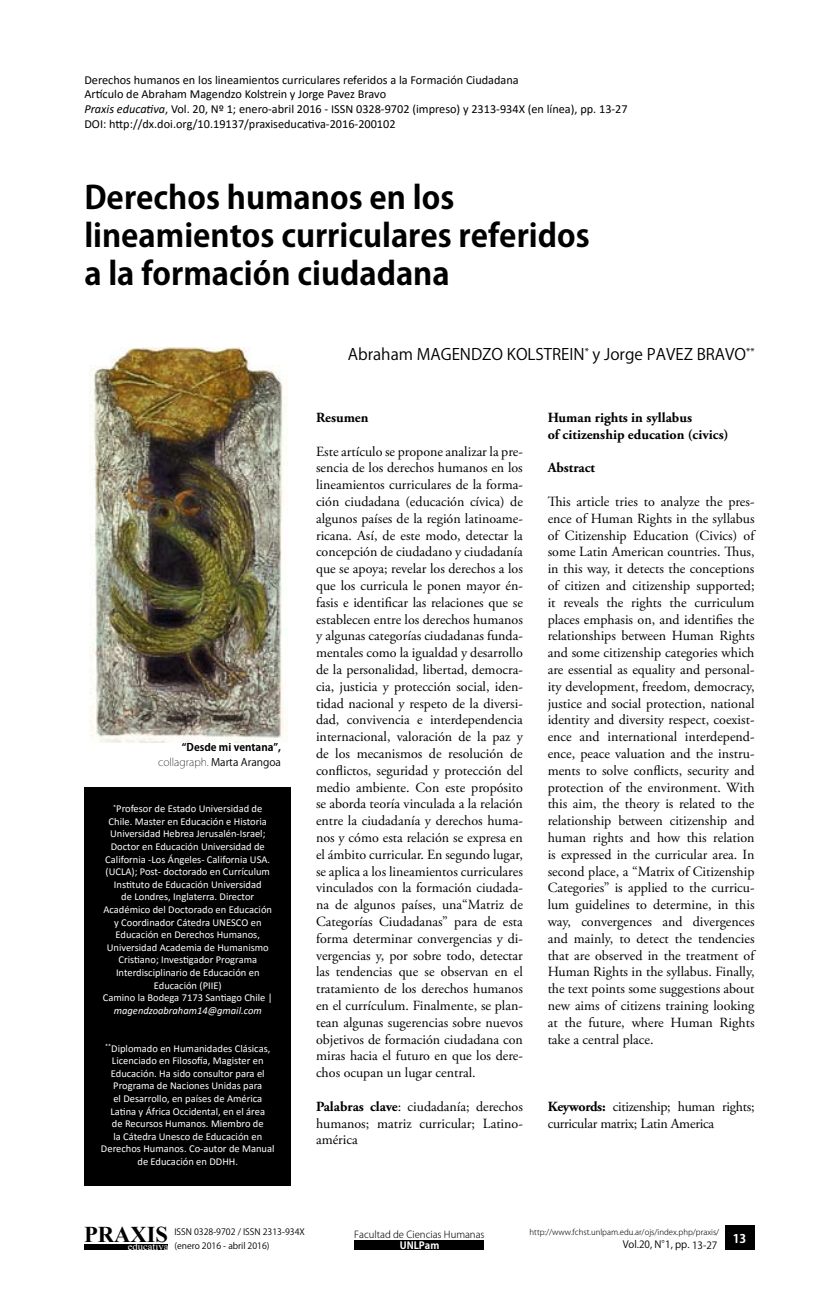
<style>
.page{position:relative;width:829px;height:1290px;background:#fff}
.page>*{position:absolute;margin:0;border:0;box-sizing:border-box;transform-origin:0 0}
.t1{font:700 31.5px/37.8px "Koz Go Std";color:#000}
.t2{font:700 22.57px "Times New Roman";color:#000}
.t3{font:15.75px "Koz Go Std";color:#000}
.t4{font:14px/16.8px "Adobe Garamond Pro";color:#000;text-align:justify}
.t5{font:700 14px/16.8px "Adobe Garamond Pro";color:#000}
.t6{font:14px/16.8px "Adobe Garamond Pro";letter-spacing:-.02em;color:#000}
.t7{font:12.25px/14.7px "Calibri";color:#000}
.t8{font:700 11.9px "Koz Go Std";color:#fff}
.t9{font:10.67px "Times New Roman";color:#fff}
.t10{font:10.5px/12.6px "Calibri";color:#fff;text-align:center}
.t11{font:700 10.5px/15px "Koz Go Std";color:#000;text-align:right}
.t12{font:italic 10.5px "Calibri";color:#fff}
.t13{font:9.97px "Koz Go Pro";color:#000}
.t14{font:700 9.97px "Koz Go Pro";color:#fff}
.t15{font:300 9.62px "Koz Go Pro";color:#000}
.t16{font:8.75px/14px "Koz Go Pro";color:#000}
.t17{font:300 7.88px "Koz Go Pro";color:#000}
.s1{font-style:italic}
.s2{font-weight:200}
.s3{font-weight:400}
.s4{font-weight:700}
</style>
<div class="page">
<div style="left:84px;top:1244px;width:84px;height:6px;background:#000"></div>
<div style="left:355px;top:1240px;width:129px;height:10px;background:#000"></div>
<div style="left:724px;top:1225px;width:30px;height:25px;background:#000"></div>
<div style="left:84px;top:787px;width:207px;height:399px;background:#000"></div>
<img style="left:89px;top:347px;width:199px;height:396px">
<p class="t7" style="left:84px;top:72px;width:544px">Derechos humanos en los lineamientos curriculares referidos a la Formación Ciudadana<br>Artículo de Abraham Magendzo Kolstrein y Jorge Pavez Bravo<br><span class="s1">Praxis educativa</span>, Vol. 20, Nº 1; enero-abril 2016 - ISSN 0328-9702 (impreso) y 2313-934X (en línea), pp. 13-27<br>DOI: http://dx.doi.org/10.19137/praxiseducativa-2016-200102</p>
<h1 class="t1" style="left:84px;top:180px;width:506px">Derechos humanos en los lineamientos curriculares referidos a la formación ciudadana</h1>
<p class="t11" style="left:158px;top:740px;width:124px">“Desde mi ventana”, <span class="s2">collagraph.</span> <span class="s3">Marta Arangoa</span></p>
<p class="t10" style="left:103px;top:802px;width:171px"><sup>*</sup>Profesor de Estado Universidad de Chile. Master en Educación e Historia Universidad Hebrea Jerusalén-Israel; Doctor en Educación Universidad de California -Los Ángeles- California USA. (UCLA); Post- doctorado en Currículum Instituto de Educación Universidad<br>de Londres, Inglaterra. Director Académico del Doctorado en Educación y Coordinador Cátedra UNESCO en Educación en Derechos Humanos, Universidad Academia de Humanismo Cristiano; Investigador Programa Interdisciplinario de Educación en Educación (PIIE)<br>Camino la Bodega 7173 Santiago Chile |</p>
<p class="t12" style="left:114px;top:1003px;width:149px">magendzoabraham14@gmail.com</p>
<p class="t10" style="left:101px;top:1041px;width:175px"><sup>**</sup>Diplomado en Humanidades Clásicas, Licenciado en Filosofía, Magister en Educación. Ha sido consultor para el Programa de Naciones Unidas para<br>el Desarrollo, en países de América Latina y África Occidental, en el área<br>de Recursos Humanos. Miembro de<br>la Cátedra Unesco de Educación en Derechos Humanos. Co-autor de Manual de Educación en DDHH.</p>
<p class="t3" style="left:348px;top:344px;width:408px">Abraham MAGEN DZO KOLSTREIN <sup>*</sup> y Jorge PAVEZ BRAVO<sup>**</sup></p>
<p class="t5" style="left:316px;top:409px;width:54px">Resumen</p>
<p class="t4" style="left:316px;top:443px;width:208px">Este artículo se propone analizar la pre&shy;sencia de los derechos humanos en los lineamientos curriculares de la forma&shy;ción ciudadana (educación cívica) de algunos países de la región latinoame&shy;ricana. Así, de este modo, detectar la concepción de ciudadano y ciudadanía que se apoya; revelar los derechos a los que los curricula le ponen mayor én&shy;fasis e identificar las relaciones que se establecen entre los derechos humanos y algunas categorías ciudadanas funda&shy;mentales como la igualdad y desarrollo de la personalidad, libertad, democra&shy;cia, justicia y protección social, iden&shy;tidad nacional y respeto de la diversi&shy;dad, convivencia e interdependencia internacional, valoración de la paz y de los mecanismos de resolución de conflictos, seguridad y protección del medio ambiente. Con este propósito se aborda teoría vinculada a la relación entre la ciudadanía y derechos huma&shy;nos y cómo esta relación se expresa en el ámbito curricular. En segundo lugar, se aplica a los lineamientos curriculares vinculados con la formación ciudada&shy;na de algunos países, una“Matriz de Categorías Ciudadanas” para de esta forma determinar convergencias y di&shy;vergencias y, por sobre todo, detectar las tendencias que se observan en el tratamiento de los derechos humanos en el currículum. Finalmente, se plan&shy;tean algunas sugerencias sobre nuevos objetivos de formación ciudadana con miras hacia el futuro en que los dere&shy;chos ocupan un lugar central.</p>
<p class="t4" style="left:316px;top:1098px;width:208px"><span class="s4">Palabras clave</span>: ciudadanía; derechos humanos; matriz curricular; Latino&shy;américa</p>
<p class="t5" style="left:547px;top:409px;width:182px">Human rights in syllabus<br>of citizenship education (civics)</p>
<p class="t5" style="left:547px;top:460px;width:49px">Abstract</p>
<p class="t4" style="left:547px;top:494px;width:208px">This article tries to analyze the pres&shy;ence of Human Rights in the syllabus of Citizenship Education (Civics) of some Latin American countries. Thus, in this way, it detects the conceptions of citizen and citizenship supported; it reveals the rights the curriculum places emphasis on, and identifies the relationships between Human Rights and some citizenship categories which are essential as equality and personal&shy;ity development, freedom, democracy, justice and social protection, national identity and diversity respect, coexist&shy;ence and international interdepend&shy;ence, peace valuation and the instru&shy;ments to solve conflicts, security and protection of the environment. With this aim, the theory is related to the relationship between citizenship and human rights and how this relation is expressed in the curricular area. In second place, a “Matrix of Citizenship Categories” is applied to the curricu&shy;lum guidelines to determine, in this way, convergences and divergences and mainly, to detect the tendencies that are observed in the treatment of Human Rights in the syllabus. Finally, the text points some suggestions about new aims of citizens training looking at the future, where Human Rights take a central place.</p>
<p class="t6" style="left:547px;top:1098px;width:208px"><span class="s4">Keywords:</span> citizenship; human rights; curricular matrix; Latin America</p>
<h2 class="t2" style="left:84px;top:1218px;width:85px">PRAXIS</h2>
<p class="t9" style="left:128px;top:1239px;width:42px">educativa</p>
<p class="t14" style="left:399px;top:1239px;width:41px">UNLPam</p>
<p class="t16" style="left:174px;top:1225px;width:132px">ISSN 0328-9702 / ISSN 2313-934X (enero 2016 - abril 2016)</p>
<p class="t17" style="left:529px;top:1227px;width:191px">http://www.fchst.unlpam.edu.ar/ojs/index.php/praxis/</p>
<p class="t13" style="left:622px;top:1238px;width:96px">Vol.20, N°1, pp. 13-27</p>
<p class="t15" style="left:354px;top:1228px;width:132px">Facultad de Ciencias Humanas</p>
<p class="t8" style="left:732px;top:1230px;width:15px">13</p>
</div>
